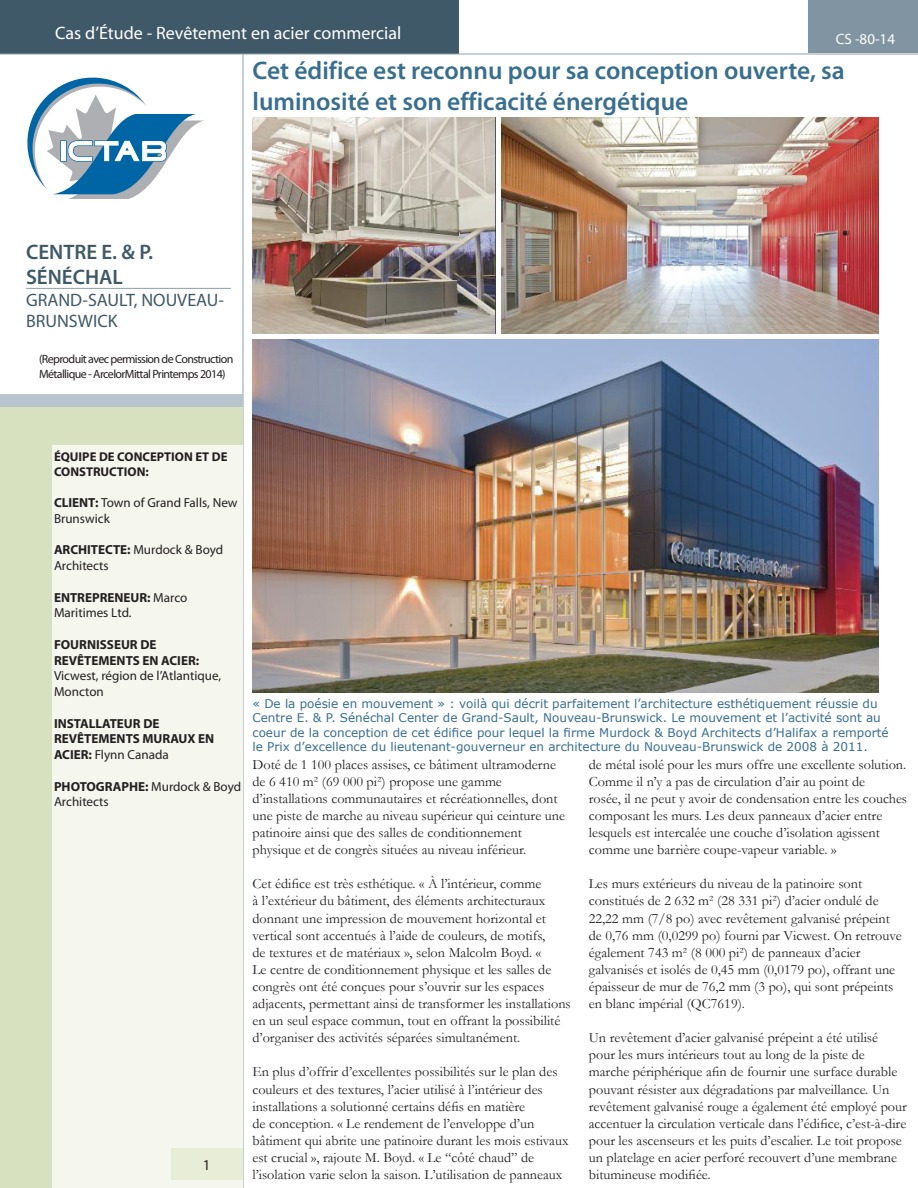
<style>
.page{position:relative;width:918px;height:1188px;background:#fff}
.page>*{position:absolute;margin:0;border:0;box-sizing:border-box;transform-origin:0 0}
.t1{font:600 25.5px "Myriad Pro";color:#386e8f}
.t2{font:600 21px "Myriad Pro";color:#405968}
.t3{font:18px "Myriad Pro";color:#fff}
.t4{font:18px/21.6px "Myriad Pro";color:#405968}
.t5{font:15px "Myriad Pro";color:#fff}
.t6{font:15px "Myriad Pro";color:#231f20}
.t7{font:14.25px/17.1px "Garamond";color:#231f20}
.t8{font:13.2px/15.8px "Myriad Pro";color:#231f20}
.t9{font:700 13.2px/15.8px "Myriad Pro";color:#231f20}
.t10{font:700 12.75px/15.3px "Myriad Pro";color:#231f20}
.t11{font:12px/14.4px "Verdana";color:#386e8f}
.t12{font:12px/14.4px "Myriad Pro";letter-spacing:-.05em;color:#231f20}
.s1{font-weight:700}
.s2{font-weight:400}
</style>
<div class="page">
<div style="left:0;top:0;width:459px;height:54px;background:#405968"></div>
<div style="left:809px;top:0;width:109px;height:53px;background:#8094a1"></div>
<hr style="left:0;top:54px;width:918px;height:1px;background:#90a3b0">
<hr style="left:243px;top:54px;width:1px;height:1134px;background:#90a3b0">
<hr style="left:26px;top:288px;width:205px;height:1px;background:#8a9eac">
<div style="left:0;top:394px;width:243px;height:12px;background:#b8c5ce"></div>
<div style="left:0;top:407px;width:243px;height:781px;background:#d7e1bf"></div>
<div style="left:53px;top:446px;width:190px;height:742px;background:#f5f7ee"></div>
<div style="left:172px;top:1148px;width:71px;height:31px;background:#e7edd7"></div>
<svg style="left:27px;top:77px;width:176px;height:121px"></svg>
<img style="left:252px;top:117px;width:244px;height:216px">
<img style="left:502px;top:117px;width:377px;height:216px">
<img style="left:252px;top:339px;width:627px;height:354px">
<p class="t3" style="left:55px;top:22px;width:348px">Cas d’Étude - Revêtement en acier commercial</p>
<p class="t5" style="left:836px;top:30px;width:61px">CS -80-14</p>
<p class="t1" style="left:252px;top:54px;width:594px">Cet édifice est reconnu pour sa conception ouverte, sa</p>
<p class="t1" style="left:252px;top:85px;width:437px">luminosité et son efficacité énergétique</p>
<p class="t2" style="left:26px;top:238px;width:129px">CENTRE E. &amp; P.</p>
<p class="t2" style="left:26px;top:264px;width:98px">SÉNÉCHAL</p>
<p class="t4" style="left:26px;top:288px;width:199px">GRAND-SAULT, NOUVEAU-<br>BRUNSWICK</p>
<p class="t12" style="left:39px;top:352px;width:196px">(Reproduit avec permission de Construction<br>Métallique - ArcelorMittal Printemps 2014)</p>
<p class="t10" style="left:54px;top:448px;width:175px">ÉQUIPE DE CONCEPTION ET DE<br>CONSTRUCTION:</p>
<p class="t8" style="left:54px;top:495px;width:185px"><span class="s1">CLIENT:</span> Town of Grand Falls, New<br>Brunswick</p>
<p class="t8" style="left:54px;top:542px;width:171px"><span class="s1">ARCHITECTE:</span> Murdock &amp; Boyd<br>Architects</p>
<p class="t9" style="left:54px;top:589px;width:135px">ENTREPRENEUR: <span class="s2">Marco</span></p>
<p class="t8" style="left:54px;top:605px;width:79px">Maritimes Ltd.</p>
<p class="t9" style="left:54px;top:636px;width:104px">FOURNISSEUR DE</p>
<p class="t9" style="left:54px;top:652px;width:147px">REVÊTEMENTS EN ACIER:</p>
<p class="t8" style="left:54px;top:668px;width:169px">Vicwest, région de l’Atlantique,<br>Moncton</p>
<p class="t9" style="left:54px;top:715px;width:107px">INSTALLATEUR DE</p>
<p class="t9" style="left:54px;top:731px;width:162px">REVÊTEMENTS MURAUX EN<br>ACIER: <span class="s2">Flynn Canada</span></p>
<p class="t8" style="left:54px;top:778px;width:189px"><span class="s1">PHOTOGRAPHE:</span> Murdock &amp; Boyd<br>Architects</p>
<p class="t6" style="left:203px;top:1155px;width:9px">1</p>
<p class="t11" style="left:252px;top:696px;width:627px">« De la poésie en mouvement » : voilà qui décrit parfaitement l’architecture esthétiquement réussie du</p>
<p class="t11" style="left:252px;top:711px;width:630px">Centre E. &amp; P. Sénéchal Center de Grand-Sault, Nouveau-Brunswick. Le mouvement et l’activité sont au</p>
<p class="t11" style="left:252px;top:725px;width:638px">coeur de la conception de cet édifice pour lequel la firme Murdock &amp; Boyd Architects d’Halifax a remporté le Prix d’excellence du lieutenant-gouverneur en architecture du Nouveau-Brunswick de 2008 à 2011.</p>
<p class="t7" style="left:252px;top:755px;width:314px">Doté de 1 100 places assises, ce bâtiment ultramoderne de 6 410 m² (69 000 pi²) propose une gamme d’installations communautaires et récréationnelles, dont une piste de marche au niveau supérieur qui ceinture une patinoire ainsi que des salles de conditionnement</p>
<p class="t7" style="left:252px;top:841px;width:275px">physique et de congrès situées au niveau inférieur.</p>
<p class="t7" style="left:252px;top:875px;width:320px">Cet édifice est très esthétique. « À l’intérieur, comme<br>à l’extérieur du bâtiment, des éléments architecturaux donnant une impression de mouvement horizontal et vertical sont accentués à l’aide de couleurs, de motifs,<br>de textures et de matériaux », selon Malcolm Boyd. «<br>Le centre de conditionnement physique et les salles de congrès ont été conçues pour s’ouvrir sur les espaces adjacents, permettant ainsi de transformer les installations en un seul espace commun, tout en offrant la possibilité d’organiser des activités séparées simultanément.</p>
<p class="t7" style="left:252px;top:1063px;width:307px">En plus d’offrir d’excellentes possibilités sur le plan des</p>
<p class="t7" style="left:252px;top:1080px;width:318px">couleurs et des textures, l’acier utilisé à l’intérieur des installations a solutionné certains défis en matière<br>de conception. « Le rendement de l’enveloppe d’un bâtiment qui abrite une patinoire durant les mois estivaux est crucial », rajoute M. Boyd. « Le “côté chaud” de l’isolation varie selon la saison. L’utilisation de panneaux</p>
<p class="t7" style="left:589px;top:755px;width:319px">de métal isolé pour les murs offre une excellente solution.<br>Comme il n’y a pas de circulation d’air au point de</p>
<p class="t7" style="left:589px;top:790px;width:320px">rosée, il ne peut y avoir de condensation entre les couches</p>
<p class="t7" style="left:589px;top:807px;width:295px">composant les murs. Les deux panneaux d’acier entre lesquels est intercalée une couche d’isolation agissent comme une barrière coupe-vapeur variable. »</p>
<p class="t7" style="left:589px;top:875px;width:315px">Les murs extérieurs du niveau de la patinoire sont constitués de 2 632 m² (28 331 pi²) d’acier ondulé de 22,22 mm (7/8 po) avec revêtement galvanisé prépeint de 0,76 mm (0,0299 po) fourni par Vicwest. On retrouve également 743 m² (8 000 pi²) de panneaux d’acier galvanisés et isolés de 0,45 mm (0,0179 po), offrant une épaisseur de mur de 76,2 mm (3 po), qui sont prépeints en blanc impérial (QC7619).</p>
<p class="t7" style="left:589px;top:1029px;width:320px">Un revêtement d’acier galvanisé prépeint a été utilisé pour les murs intérieurs tout au long de la piste de marche périphérique afin de fournir une surface durable pouvant résister aux dégradations par malveillance. Un revêtement galvanisé rouge a également été employé pour accentuer la circulation verticale dans l’édifice, c’est-à-dire pour les ascenseurs et les puits d’escalier. Le toit propose un platelage en acier perforé recouvert d’une membrane bitumineuse modifiée.</p>
</div>
